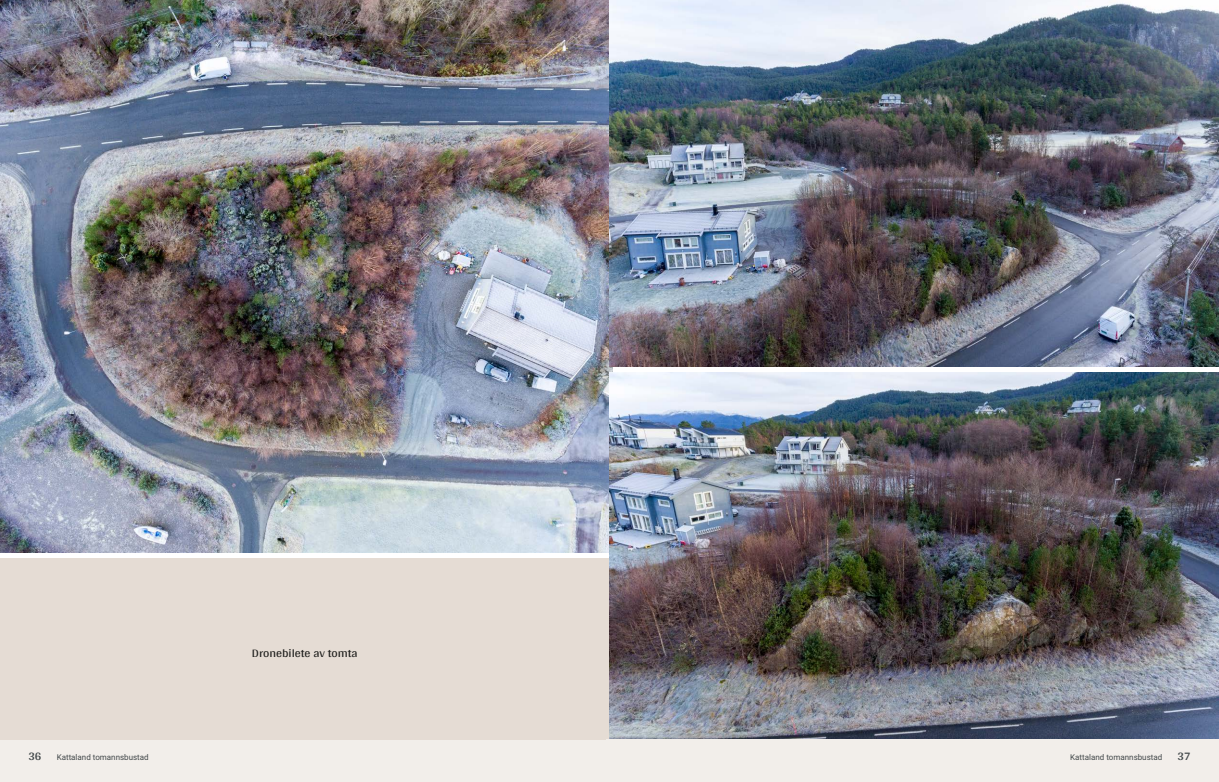
<style>
.page{position:relative;width:1219px;height:782px;background:#fff}
.page>*{position:absolute;margin:0;border:0;box-sizing:border-box;transform-origin:0 0}
.t1{font:12px "Arya";color:#1d1d1b}
.t2{font:700 12px "Arya";color:#414749}
.t3{font:8px "Roboto Vitec";color:#414749}
</style>
<div class="page">
<img style="left:0;top:0;width:612px;height:552px">
<div style="left:0;top:739px;width:612px;height:42px;background:#f2eeea"></div>
<div style="left:0;top:558px;width:612px;height:181px;background:#e5dcd4"></div>
<img style="left:609px;top:0;width:610px;height:367px">
<img style="left:609px;top:372px;width:610px;height:367px">
<div style="left:607px;top:739px;width:612px;height:42px;background:#f2eeea"></div>
<h1 class="t2" style="left:28px;top:749px;width:15px">36</h1>
<p class="t3" style="left:57px;top:751px;width:94px">Kattaland tomannsbustad</p>
<h1 class="t1" style="left:252px;top:645px;width:107px">Dronebilete av tomta</h1>
<p class="t3" style="left:1070px;top:751px;width:94px">Kattaland tomannsbustad</p>
<h1 class="t2" style="left:1177px;top:749px;width:15px">37</h1>
</div>
